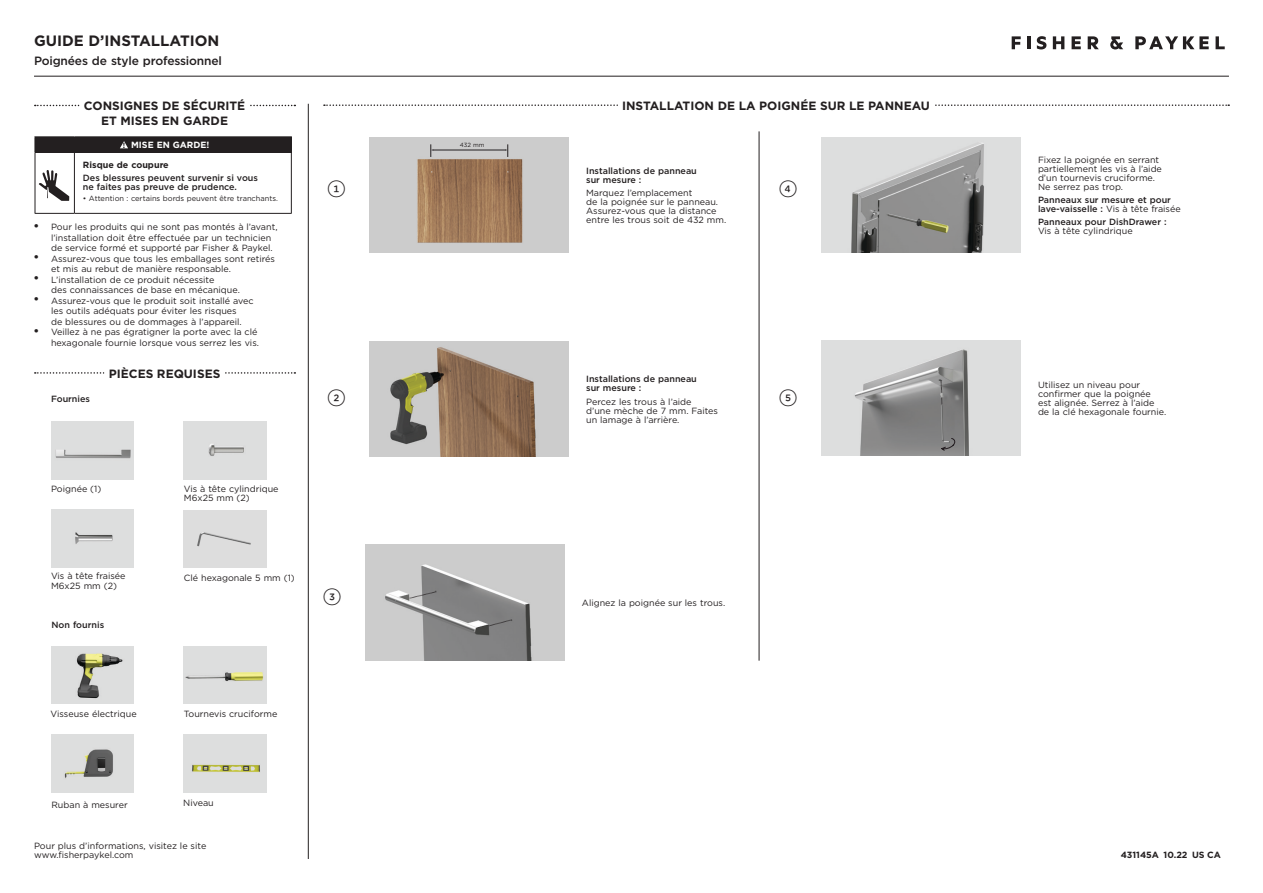
<style>
.page{position:relative;width:1263px;height:893px;background:#fff}
.page>*{position:absolute;margin:0;border:0;box-sizing:border-box;transform-origin:0 0}
.t1{font:500 18px "Gotham FP Nos";color:#231f20}
.t2{font:700 15px "Gotham";color:#231f20}
.t3{font:700 12px/15px "Gotham";color:#231f20;text-align:center}
.t4{font:500 12px "Gotham";letter-spacing:-.015em;color:#231f20}
.t5{font:9px/9px "Gotham";color:#231f20}
.t6{font:500 9px/9px "Gotham";color:#231f20}
.t7{font:700 9px/19.8px "Gotham";color:#231f20}
.t8{font:7.5px "Gotham";color:#231f20}
.t9{font:6px "Gotham";color:#231f20}
.s1{font-size:7.5px}
.s2{color:#fff}
.s3{font-weight:400}
</style>
<div class="page">
<svg style="left:1012px;top:36px;width:9px;height:13px"></svg>
<svg style="left:1027px;top:36px;width:3px;height:13px"></svg>
<svg style="left:1037px;top:36px;width:9px;height:13px"></svg>
<svg style="left:1053px;top:36px;width:11px;height:13px"></svg>
<svg style="left:1071px;top:36px;width:10px;height:13px"></svg>
<svg style="left:1088px;top:36px;width:11px;height:13px"></svg>
<svg style="left:1110px;top:36px;width:13px;height:13px"></svg>
<svg style="left:1135px;top:36px;width:74px;height:13px"></svg>
<svg style="left:1215px;top:36px;width:10px;height:13px"></svg>
<svg style="left:324px;top:104px;width:905px;height:2px"></svg>
<hr style="left:618px;top:103px;width:316px;height:4px;background:#fff">
<hr style="left:308px;top:104px;width:1px;height:755px;background:#231f20">
<hr style="left:34px;top:76px;width:1195px;height:1px;background:#231f20">
<svg style="left:35px;top:105px;width:260px;height:1px"></svg>
<div style="left:80px;top:103px;width:170px;height:5px;background:#fff"></div>
<hr style="left:759px;top:131px;width:1px;height:530px;background:#231f20">
<img style="left:821px;top:340px;width:200px;height:116px">
<div style="left:35px;top:137px;width:256px;height:15px;background:#231f20"></div>
<svg style="left:291px;top:137px;width:1px;height:15px"></svg>
<hr style="left:34px;top:136px;width:40px;height:1px;background:#231f20">
<svg style="left:34px;top:137px;width:1px;height:15px"></svg>
<hr style="left:74px;top:136px;width:218px;height:1px;background:#231f20">
<hr style="left:74px;top:152px;width:218px;height:1px;background:#231f20">
<hr style="left:291px;top:153px;width:1px;height:60px;background:#231f20">
<hr style="left:74px;top:213px;width:218px;height:1px;background:#231f20">
<hr style="left:35px;top:152px;width:39px;height:1px;background:#231f20">
<hr style="left:35px;top:153px;width:1px;height:60px;background:#231f20">
<hr style="left:74px;top:153px;width:1px;height:60px;background:#231f20">
<hr style="left:35px;top:213px;width:39px;height:1px;background:#231f20">
<svg style="left:120px;top:141px;width:8px;height:7px"></svg>
<svg style="left:39px;top:170px;width:30px;height:31px"></svg>
<div style="left:51px;top:509px;width:83px;height:58px;background:#dddede"></div>
<div style="left:184px;top:510px;width:83px;height:58px;background:#ddd"></div>
<img style="left:184px;top:646px;width:83px;height:58px">
<img style="left:51px;top:646px;width:83px;height:58px">
<img style="left:369px;top:137px;width:200px;height:116px">
<img style="left:369px;top:341px;width:200px;height:116px">
<img style="left:821px;top:137px;width:200px;height:116px">
<svg style="left:941px;top:437px;width:15px;height:14px"></svg>
<svg style="left:941px;top:381px;width:1px;height:23px"></svg>
<img style="left:51px;top:421px;width:83px;height:58px">
<img style="left:184px;top:735px;width:83px;height:57px">
<img style="left:51px;top:735px;width:83px;height:57px">
<svg style="left:35px;top:372px;width:260px;height:2px"></svg>
<hr style="left:104px;top:371px;width:121px;height:4px;background:#fff">
<div style="left:184px;top:421px;width:83px;height:58px;background:#dddede"></div>
<img style="left:365px;top:545px;width:200px;height:116px">
<svg style="left:409px;top:591px;width:27px;height:7px"></svg>
<svg style="left:489px;top:620px;width:23px;height:6px"></svg>
<hr style="left:433px;top:150px;width:73px;height:1px;background:#231f20">
<svg style="left:430px;top:144px;width:3px;height:13px"></svg>
<svg style="left:505px;top:144px;width:3px;height:13px"></svg>
<h2 class="t2" style="left:34px;top:31px;width:187px">GUIDE D’INSTALLATION</h2>
<h3 class="t4" style="left:34px;top:53px;width:189px">Poignées de style professionnel</h3>
<h3 class="t3" style="left:84px;top:99px;width:163px">CONSIGNES DE SÉCURITÉ<br>ET MISES EN GARDE</h3>
<p class="t7" style="left:83px;top:135px;width:128px;text-indent:40px"><span class="s1">!</span> <span class="s2">MISE EN GARDE!<br></span>Risque de coupure</p>
<p class="t6" style="left:83px;top:174px;width:177px">Des blessures peuvent survenir si vous ne faites pas preuve de prudence.</p>
<p class="t8" style="left:83px;top:193px;width:197px">• Attention : certains bords peuvent être tranchants.</p>
<p class="t5" style="left:51px;top:221px;width:228px;line-height:10.5px">Pour les produits qui ne sont pas montés à l’avant, l’installation doit être effectuée par un technicien de service formé et supporté par Fisher &amp; Paykel.<br>Assurez-vous que tous les emballages sont retirés et mis au rebut de manière responsable.<br>L’installation de ce produit nécessite<br>des connaissances de base en mécanique.<br>Assurez-vous que le produit soit installé avec<br>les outils adéquats pour éviter les risques<br>de blessures ou de dommages à l’appareil.<br>Veillez à ne pas égratigner la porte avec la clé hexagonale fournie lorsque vous serrez les vis.</p>
<p class="t6" style="left:51px;top:394px;width:41px">Fournies</p>
<h3 class="t3" style="left:109px;top:366px;width:113px">PIÈCES REQUISES</h3>
<p class="t5" style="left:51px;top:484px;width:52px">Poignée (1)</p>
<p class="t5" style="left:184px;top:483px;width:96px;line-height:9.8px">Vis à tête cylindrique<br>M6x25 mm (2)</p>
<p class="t5" style="left:51px;top:572px;width:76px">Vis à tête fraisée</p>
<p class="t5" style="left:184px;top:573px;width:112px">Clé hexagonale 5 mm (1)</p>
<p class="t5" style="left:51px;top:581px;width:67px">M6x25 mm (2)</p>
<p class="t6" style="left:51px;top:620px;width:54px">Non fournis</p>
<h1 class="t1" style="left:327px;top:180px;width:20px">1</h1>
<h1 class="t1" style="left:327px;top:390px;width:20px">2</h1>
<p class="t9" style="left:460px;top:141px;width:26px">432 mm</p>
<h3 class="t3" style="left:622px;top:98px;width:309px">INSTALLATION DE LA POIGNÉE SUR LE PANNEAU</h3>
<p class="t6" style="left:586px;top:166px;width:112px">Installations de panneau sur mesure :</p>
<p class="t5" style="left:586px;top:188px;width:142px">Marquez l’emplacement<br>de la poignée sur le panneau.<br>Assurez-vous que la distance entre les trous soit de 432 mm.</p>
<h1 class="t1" style="left:779px;top:180px;width:20px">4</h1>
<p class="t5" style="left:1038px;top:155px;width:125px">Fixez la poignée en serrant partiellement les vis à l’aide d’un tournevis cruciforme.<br>Ne serrez pas trop.</p>
<p class="t6" style="left:1038px;top:195px;width:144px">Panneaux sur mesure et pour lave-vaisselle : <span class="s3">Vis à tête fraisée</span></p>
<p class="t6" style="left:1038px;top:218px;width:130px">Panneaux pour DishDrawer :</p>
<p class="t5" style="left:1038px;top:227px;width:96px">Vis à tête cylindrique</p>
<p class="t6" style="left:586px;top:375px;width:112px">Installations de panneau sur mesure :</p>
<p class="t5" style="left:586px;top:397px;width:133px">Percez les trous à l’aide d’une mèche de 7 mm. Faites un lamage à l’arrière.</p>
<h1 class="t1" style="left:779px;top:390px;width:20px">5</h1>
<p class="t5" style="left:1038px;top:380px;width:130px">Utilisez un niveau pour confirmer que la poignée est alignée. Serrez à l’aide de la clé hexagonale fournie.</p>
<h1 class="t1" style="left:323px;top:588px;width:20px">3</h1>
<p class="t5" style="left:582px;top:598px;width:145px">Alignez la poignée sur les trous.</p>
<p class="t5" style="left:51px;top:709px;width:88px">Visseuse électrique</p>
<p class="t5" style="left:184px;top:709px;width:95px">Tournevis cruciforme</p>
<p class="t5" style="left:51px;top:800px;width:78px">Ruban à mesurer</p>
<p class="t5" style="left:183px;top:798px;width:32px">Niveau</p>
<p class="t5" style="left:34px;top:841px;width:174px">Pour plus d’informations, visitez le site www.fisherpaykel.com</p>
<p class="t7" style="left:1121px;top:844px;width:102px">431145A 10.22 US CA</p>
</div>
